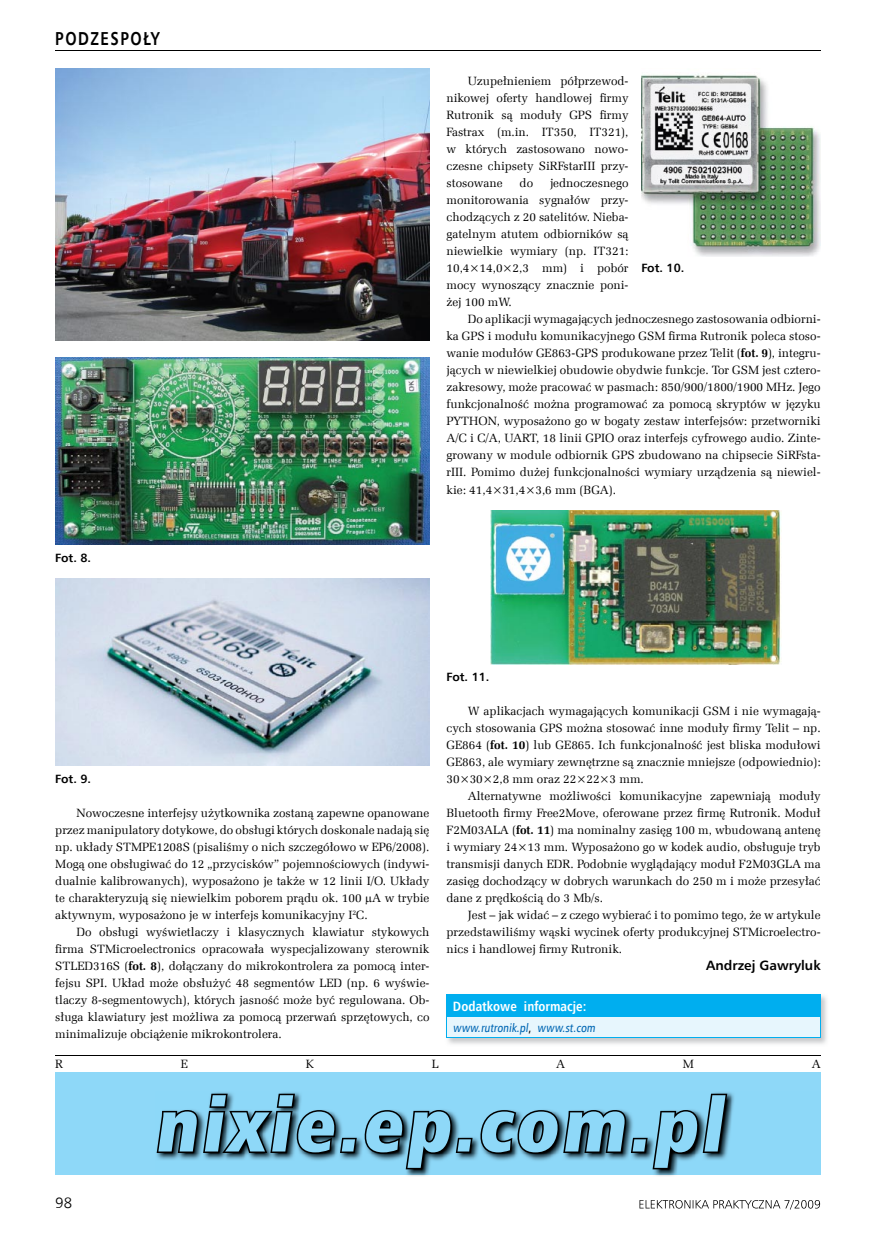
<style>
.page{position:relative;width:893px;height:1234px;background:#fff}
.page>*{position:absolute;margin:0;border:0;box-sizing:border-box;transform-origin:0 0}
.t1{font:75px "Humnst 777 X Blk Cn EU";color:#8ed8f8}
.t2{font:700 18.75px "Humnst 777 EU";letter-spacing:.1em;color:#000;scale:.8 1}
.t3{font:15px "Humnst 777 Lt EU";color:#000}
.t4{font:700 13.5px "Humnst 777 Cn EU";letter-spacing:.005em;color:#fff}
.t5{font:700 13.5px "Humnst 777 EU";color:#000}
.t6{font:12px/17px "Zapf Ellipt EU";color:#000;text-align:justify}
.t7{font:12px "Humnst 777 Cn EU";color:#0066b3}
.t8{font:700 12px "Humnst 777 EU";color:#000}
.s1{font-weight:700}
.s2{color:#000}
</style>
<div class="page">
<hr style="left:55px;top:51px;width:766px;height:1px;background:#000">
<img style="left:447px;top:995px;width:380px;height:49px">
<div style="left:447px;top:994px;width:373px;height:22px;background:#00aeef"></div>
<div style="left:447px;top:1016px;width:373px;height:21px;background:#e7f6fd"></div>
<hr style="left:446px;top:1016px;width:375px;height:1px;background:#00aeef">
<svg style="left:446px;top:994px;width:1px;height:43px"></svg>
<svg style="left:820px;top:994px;width:1px;height:43px"></svg>
<hr style="left:446px;top:1037px;width:375px;height:1px;background:#00aeef">
<img style="left:55px;top:357px;width:374px;height:187px">
<img style="left:55px;top:578px;width:374px;height:187px">
<img style="left:641px;top:74px;width:180px;height:182px">
<img style="left:490px;top:510px;width:291px;height:154px">
<img style="left:55px;top:68px;width:374px;height:272px">
<hr style="left:55px;top:1054px;width:766px;height:1px;background:#000">
<div style="left:55px;top:1072px;width:766px;height:102px;background:#8ed8f8"></div>
<img style="left:155px;top:1174px;width:666px;height:36px">
<img style="left:639px;top:1199px;width:181px;height:10px">
<img style="left:406px;top:1092px;width:328px;height:82px">
<svg style="left:156px;top:1092px;width:573px;height:78px"></svg>
<h2 class="t2" style="left:55px;top:27px;width:132px">PODZESPOŁY</h2>
<p class="t8" style="left:55px;top:549px;width:37px">Fot. 8.</p>
<p class="t6" style="left:446px;top:73px;width:184px;text-indent:21px">Uzupełnieniem półprzewod&shy;nikowej oferty handlowej firmy Rutronik są moduły GPS firmy Fastrax (m.in. IT350, IT321), w których zastosowano nowo&shy;czesne chipsety SiRFstarIII przy&shy;stosowane</p>
<p class="t6" style="left:446px;top:175px;width:184px;text-indent:104px">jednoczesnego monitorowania sygnałów przy&shy;chodzących z 20 satelitów. Nieba&shy;gatelnym atutem odbiorników są niewielkie wymiary (np. IT321:<br>10,4×14,0×2,3 mm) i pobór mocy wynoszący znacznie poni&shy;żej 100 mW.</p>
<p class="t6" style="left:446px;top:311px;width:376px;text-indent:21px">Do aplikacji wymagających jednoczesnego zastosowania odbiorni&shy;ka GPS i modułu komunikacyjnego GSM firma Rutronik poleca stoso&shy;wanie modułów GE863-GPS produkowane przez Telit (<span class="s1">fot. 9</span>), integru&shy;jących w niewielkiej obudowie obydwie funkcje. Tor GSM jest cztero&shy;zakresowy, może pracować w pasmach: 850/900/1800/1900 MHz. Jego funkcjonalność można programować za pomocą skryptów w języku PYTHON, wyposażono go w bogaty zestaw interfejsów: przetworniki A/C i C/A, UART, 18 linii GPIO oraz interfejs cyfrowego audio. Zinte&shy;growany w module odbiornik GPS zbudowano na chipsecie SiRFsta&shy;rIII. Pomimo dużej funkcjonalności wymiary urządzenia są niewiel&shy;kie: 41,4×31,4×3,6 mm (BGA).</p>
<p class="t6" style="left:520px;top:175px;width:15px">do</p>
<p class="t8" style="left:641px;top:260px;width:45px">Fot. 10.</p>
<p class="t8" style="left:55px;top:771px;width:37px">Fot. 9.</p>
<p class="t6" style="left:55px;top:804px;width:376px;text-indent:21px">Nowoczesne interfejsy użytkownika zostaną zapewne opanowane przez manipulatory dotykowe, do obsługi których doskonale nadają się np. układy STMPE1208S (pisaliśmy o nich szczegółowo w EP6/2008).<br>Mogą one obsługiwać do 12 „przycisków” pojemnościowych (indywi&shy;dualnie kalibrowanych), wyposażono je także w 12 linii I/O. Układy te charakteryzują się niewielkim poborem prądu ok. 100 A w trybie aktywnym, wyposażono je w interfejs komunikacyjny I<sup>2</sup>C.</p>
<p class="t6" style="left:55px;top:923px;width:376px;text-indent:21px">Do obsługi wyświetlaczy i klasycznych klawiatur stykowych firma STMicroelectronics opracowała wyspecjalizowany sterownik STLED316S (<span class="s1">fot. 8</span>), dołączany do mikrokontrolera za pomocą inter&shy;fejsu SPI. Układ może obsłużyć 48 segmentów LED (np. 6 wyświe&shy;tlaczy 8-segmentowych), których jasność może być regulowana. Ob&shy;sługa klawiatury jest możliwa za pomocą przerwań sprzętowych, co minimalizuje obciążenie mikrokontrolera.</p>
<p class="t8" style="left:446px;top:669px;width:45px">Fot. 11.</p>
<p class="t6" style="left:446px;top:702px;width:376px;text-indent:21px">W aplikacjach wymagających komunikacji GSM i nie wymagają&shy;cych stosowania GPS można stosować inne moduły firmy Telit – np.<br>GE864 (<span class="s1">fot. 10</span>) lub GE865. Ich funkcjonalność jest bliska modułowi GE863, ale wymiary zewnętrzne są znacznie mniejsze (odpowiednio):<br>30×30×2,8 mm oraz 22×22×3 mm.</p>
<p class="t6" style="left:446px;top:787px;width:376px;text-indent:21px">Alternatywne możliwości komunikacyjne zapewniają moduły Bluetooth firmy Free2Move, oferowane przez firmę Rutronik. Moduł F2M03ALA (<span class="s1">fot. 11</span>) ma nominalny zasięg 100 m, wbudowaną antenę i wymiary 24×13 mm. Wyposażono go w kodek audio, obsługuje tryb transmisji danych EDR. Podobnie wyglądający moduł F2M03GLA ma zasięg dochodzący w dobrych warunkach do 250 m i może przesyłać dane z prędkością do 3 Mb/s.</p>
<p class="t6" style="left:446px;top:906px;width:376px;text-indent:21px">Jest – jak widać – z czego wybierać i to pomimo tego, że w artykule przedstawiliśmy wąski wycinek oferty produkcyjnej STMicroelectro&shy;nics i handlowej firmy Rutronik.</p>
<p class="t5" style="left:706px;top:956px;width:116px">Andrzej Gawryluk</p>
<p class="t4" style="left:453px;top:997px;width:135px">Dodatkowe informacje:</p>
<p class="t7" style="left:453px;top:1019px;width:146px">www.rutronik.pl<span class="s2">,</span> www.st.com</p>
<p class="t6" style="left:55px;top:1055px;width:9px">R</p>
<p class="t6" style="left:181px;top:1055px;width:9px">E</p>
<p class="t6" style="left:306px;top:1055px;width:10px">K</p>
<p class="t6" style="left:432px;top:1055px;width:8px">L</p>
<p class="t6" style="left:556px;top:1055px;width:10px">A</p>
<p class="t6" style="left:683px;top:1055px;width:13px">M</p>
<p class="t6" style="left:812px;top:1055px;width:10px">A</p>
<h1 class="t1" style="left:154px;top:1076px;width:583px">nixie.ep.com.pl</h1>
<p class="t3" style="left:55px;top:1193px;width:18px">98</p>
</div>
